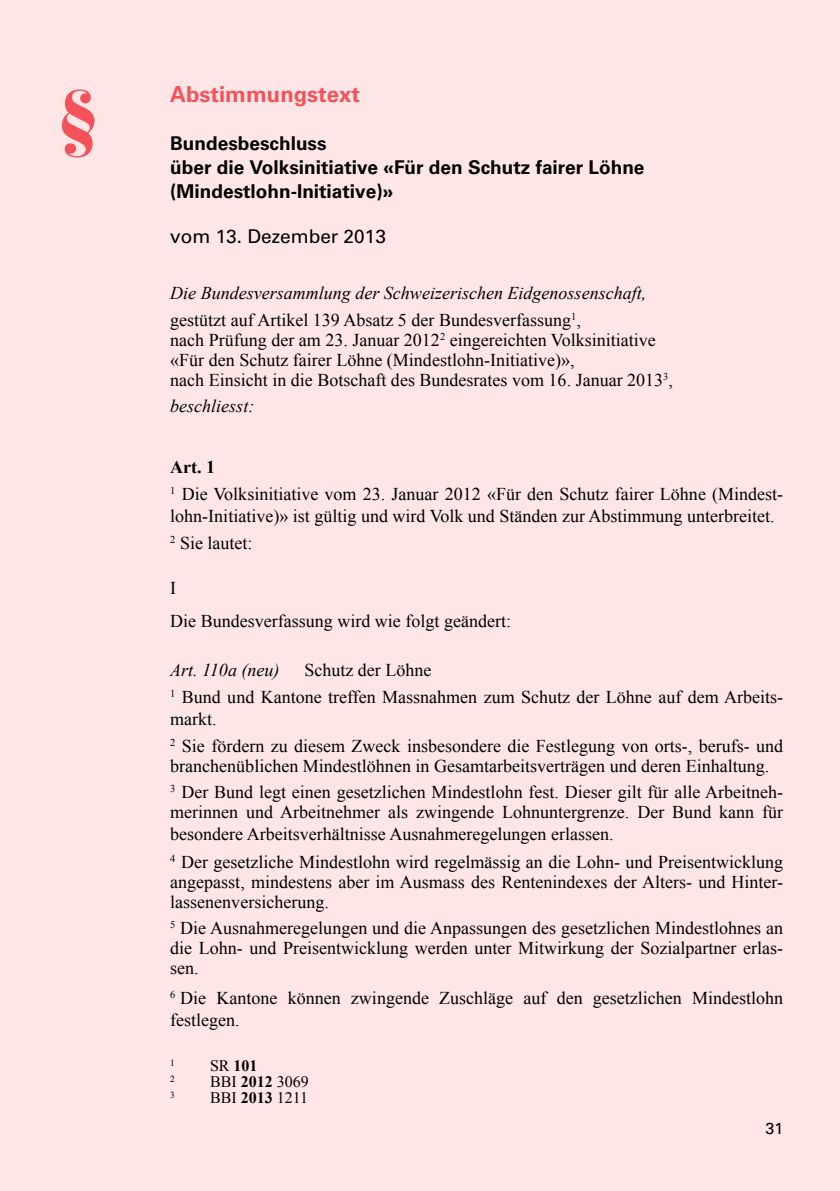
<style>
.page{position:relative;width:840px;height:1191px;background:#fff}
.page>*{position:absolute;margin:0;border:0;box-sizing:border-box;transform-origin:0 0}
.t1{font:900 70px "Bauer Bodoni";color:#f55159}
.t2{font:700 22px "Univers";color:#f55159}
.t3{font:700 19px/24px "Univers";color:#000}
.t4{font:19px "Univers";color:#000}
.t5{font:18px/20px "Times New Roman";color:#000}
.t6{font:italic 18px/27.2px "Times New Roman";color:#000}
.t7{font:16px "Times New Roman";color:#000}
.t8{font:700 16px "Times New Roman";color:#000}
.t9{font:16px "Univers";color:#000}
.t10{font:9.4px "Times New Roman";color:#000}
.s1{font-style:normal}
.s2{font-weight:700}
.s3{font-weight:400}
</style>
<div class="page">
<div style="left:0;top:0;width:839px;height:1191px;background:#fee6e7"></div>
<h1 class="t1" style="left:57px;top:73px;width:44px">§</h1>
<p class="t2" style="left:170px;top:81px;width:191px">Abstimmungstext</p>
<p class="t3" style="left:170px;top:131px;width:475px">Bundesbeschluss<br>über die Volksinitiative «Für den Schutz fairer Löhne (Mindestlohn-Initiative)»</p>
<p class="t4" style="left:170px;top:225px;width:217px">vom 13. Dezember 2013</p>
<p class="t6" style="left:170px;top:279px;width:477px">Die Bundesversammlung der Schweizerischen Eidgenossenschaft, <span class="s1">gestützt auf Artikel 139 Absatz 5 der Bundesverfassung</span><sup>1</sup><span class="s1">,</span></p>
<p class="t5" style="left:170px;top:330px;width:504px">nach Prüfung der am 23. Januar 2012<sup>2</sup> eingereichten Volksinitiative «Für den Schutz fairer Löhne (Mindestlohn-Initiative)»,<br>nach Einsicht in die Botschaft des Bundesrates vom 16. Januar 2013<sup>3</sup>,</p>
<p class="t6" style="left:170px;top:392px;width:85px">beschliesst:</p>
<p class="t5" style="left:170px;top:453px;width:614px;line-height:27.2px"><span class="s2">Art. 1<br></span><sup>1</sup> Die Volksinitiative vom 23. Januar 2012 «Für den Schutz fairer Löhne (Mindest-</p>
<p class="t5" style="left:170px;top:502px;width:605px;line-height:27.2px">lohn-Initiative)» ist gültig und wird Volk und Ständen zur Abstimmung unterbreitet.<br><sup>2</sup> Sie lautet:</p>
<p class="t5" style="left:170px;top:570px;width:342px;line-height:33.6px">I<br>Die Bundesverfassung wird wie folgt geändert:</p>
<p class="t6" style="left:170px;top:656px;width:111px">Art. 110a (neu)</p>
<p class="t5" style="left:170px;top:656px;width:614px;line-height:27.2px;text-indent:134px">Schutz der Löhne<br><sup>1</sup> Bund und Kantone treffen Massnahmen zum Schutz der Löhne auf dem Arbeits-</p>
<p class="t5" style="left:170px;top:705px;width:614px;line-height:27.2px">markt.<br><sup>2</sup> Sie fördern zu diesem Zweck insbesondere die Festlegung von orts-, berufs- und</p>
<p class="t5" style="left:170px;top:753px;width:614px;line-height:25.6px">branchenüblichen Mindestlöhnen in Gesamtarbeitsverträgen und deren Einhaltung.<br><sup>3</sup> Der Bund legt einen gesetzlichen Mindestlohn fest. Dieser gilt für alle Arbeitneh-</p>
<p class="t5" style="left:170px;top:801px;width:614px;line-height:21.6px">merinnen und Arbeitnehmer als zwingende Lohnuntergrenze. Der Bund kann für besondere Arbeitsverhältnisse Ausnahmeregelungen erlassen.</p>
<p class="t5" style="left:170px;top:851px;width:614px;text-align:justify"><sup>4</sup> Der gesetzliche Mindestlohn wird regelmässig an die Lohn- und Preisentwicklung angepasst, mindestens aber im Ausmass des Rentenindexes der Alters- und Hinter&shy;lassenenversicherung.</p>
<p class="t5" style="left:170px;top:917px;width:614px;text-align:justify"><sup>5</sup> Die Ausnahmeregelungen und die Anpassungen des gesetzlichen Mindestlohnes an die Lohn- und Preisentwicklung werden unter Mitwirkung der Sozialpartner erlas&shy;sen.</p>
<p class="t5" style="left:170px;top:986px;width:614px;line-height:21.6px"><sup>6</sup> Die Kantone können zwingende Zuschläge auf den gesetzlichen Mindestlohn festlegen.</p>
<p class="t10" style="left:170px;top:1056px;width:6px">1</p>
<p class="t8" style="left:210px;top:1054px;width:49px"><span class="s3">SR</span> 101</p>
<p class="t10" style="left:170px;top:1072px;width:6px">2</p>
<p class="t7" style="left:210px;top:1071px;width:100px">BBI <span class="s2">2012</span> 3069</p>
<p class="t10" style="left:170px;top:1088px;width:6px">3</p>
<p class="t7" style="left:210px;top:1087px;width:100px">BBI <span class="s2">2013</span> 1211</p>
<p class="t9" style="left:765px;top:1119px;width:19px">31</p>
</div>
